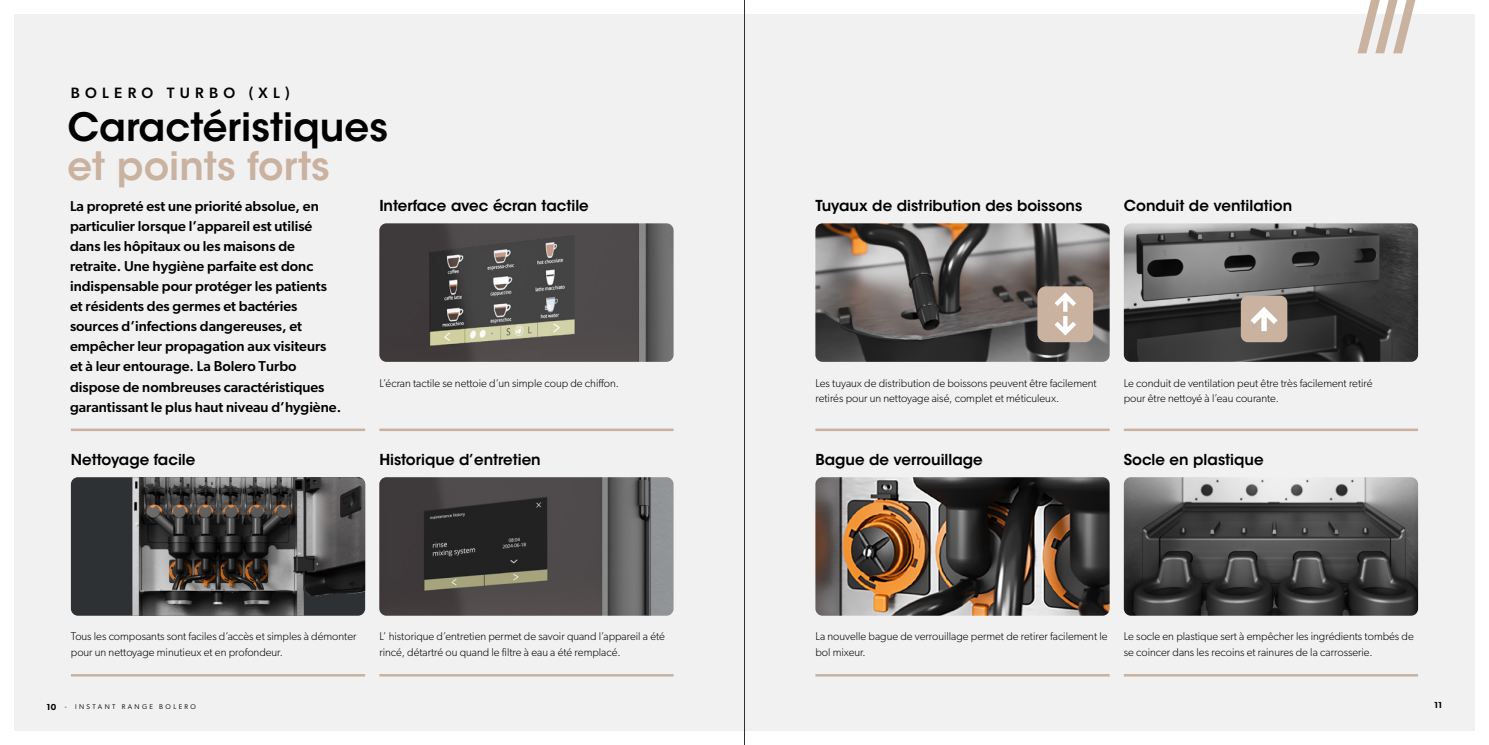
<style>
.page{position:relative;width:1489px;height:745px;background:#fff}
.page>*{position:absolute;margin:0;border:0;box-sizing:border-box;transform-origin:0 0}
.t1{font:600 38.75px "ITC Avant Garde Std";color:#000}
.t2{font:600 38.75px "ITC Avant Garde Std";color:#c9b2a0}
.t3{font:600 15px "ITC Avant Garde Std";color:#000}
.t4{font:500 15px "Gibson";letter-spacing:.35em;color:#000}
.t5{font:500 14.38px/20px "Gibson";color:#000}
.t6{font:300 11.25px/15.6px "Gibson";color:#000}
.t7{font:600 8.75px "Gibson";color:#000}
.t8{font:6.88px "Gibson";letter-spacing:.35em;color:#000}
.s1{font-weight:600;font-size:8.75px}
</style>
<div class="page">
<div style="left:14px;top:14px;width:1460px;height:716px;background:#f2f1f2"></div>
<img style="left:815px;top:223px;width:294px;height:138px">
<img style="left:71px;top:477px;width:294px;height:138px">
<img style="left:815px;top:477px;width:294px;height:138px">
<img style="left:379px;top:223px;width:294px;height:138px">
<img style="left:1123px;top:223px;width:294px;height:138px">
<img style="left:379px;top:477px;width:294px;height:138px">
<img style="left:1123px;top:477px;width:294px;height:138px">
<hr style="left:71px;top:428px;width:294px;height:3px;background:#c9b2a0">
<hr style="left:71px;top:673px;width:294px;height:3px;background:#c9b2a0">
<hr style="left:815px;top:428px;width:294px;height:3px;background:#c9b2a0">
<hr style="left:815px;top:673px;width:294px;height:3px;background:#c9b2a0">
<hr style="left:379px;top:428px;width:294px;height:3px;background:#c9b2a0">
<hr style="left:379px;top:673px;width:294px;height:3px;background:#c9b2a0">
<hr style="left:1123px;top:428px;width:294px;height:3px;background:#c9b2a0">
<hr style="left:1123px;top:673px;width:294px;height:3px;background:#c9b2a0">
<svg style="left:1357px;top:0;width:58px;height:53px"></svg>
<div style="left:1240px;top:295px;width:47px;height:47px;background:#c9b2a0;border-radius:7px"></div>
<svg style="left:1250px;top:307px;width:27px;height:24px"></svg>
<div style="left:1037px;top:286px;width:56px;height:56px;background:#c9b2a0;border-radius:9px"></div>
<svg style="left:1054px;top:292px;width:22px;height:43px"></svg>
<hr style="left:744px;top:0;width:1px;height:744px;background:#2e3134">
<h2 class="t4" style="left:71px;top:84px;width:220px">BOLERO TURBO (XL)</h2>
<h1 class="t1" style="left:67px;top:103px;width:322px">Caractéristiques</h1>
<h1 class="t2" style="left:67px;top:141px;width:264px">et points forts</h1>
<p class="t5" style="left:70px;top:196px;width:273px">La propreté est une priorité absolue, en particulier lorsque l’appareil est utilisé dans les hôpitaux ou les maisons de retraite. Une hygiène parfaite est donc indispensable pour protéger les patients et résidents des germes et bactéries sources d’infections dangereuses, et empêcher leur propagation aux visiteurs et à leur entourage. La Bolero Turbo dispose de nombreuses caractéristiques garantissant le plus haut niveau d’hygiène.</p>
<h2 class="t3" style="left:379px;top:196px;width:211px">Interface avec écran tactile</h2>
<h2 class="t3" style="left:1123px;top:196px;width:170px">Conduit de ventilation</h2>
<h2 class="t3" style="left:815px;top:196px;width:268px">Tuyaux de distribution des boissons</h2>
<p class="t6" style="left:379px;top:374px;width:241px">L’écran tactile se nettoie d’un simple coup de chiffon.</p>
<p class="t6" style="left:1123px;top:374px;width:250px">Le conduit de ventilation peut être très facilement retiré pour être nettoyé à l’eau courante.</p>
<p class="t6" style="left:815px;top:374px;width:283px">Les tuyaux de distribution de boissons peuvent être facilement retirés pour un nettoyage aisé, complet et méticuleux.</p>
<h2 class="t3" style="left:71px;top:449px;width:126px">Nettoyage facile</h2>
<h2 class="t3" style="left:815px;top:449px;width:169px">Bague de verrouillage</h2>
<h2 class="t3" style="left:379px;top:449px;width:163px">Historique d’entretien</h2>
<h2 class="t3" style="left:1123px;top:449px;width:141px">Socle en plastique</h2>
<p class="t6" style="left:71px;top:628px;width:287px">Tous les composants sont faciles d’accès et simples à démonter pour un nettoyage minutieux et en profondeur.</p>
<p class="t6" style="left:815px;top:628px;width:294px">La nouvelle bague de verrouillage permet de retirer facilement le bol mixeur.</p>
<p class="t6" style="left:379px;top:628px;width:287px">L’ historique d’entretien permet de savoir quand l’appareil a été rincé, détartré ou quand le filtre à eau a été remplacé.</p>
<p class="t6" style="left:1123px;top:628px;width:291px">Le socle en plastique sert à empêcher les ingrédients tombés de se coincer dans les recoins et rainures de la carrosserie.</p>
<p class="t8" style="left:47px;top:701px;width:151px"><span class="s1">10</span> - INSTANT RANGE BOLERO</p>
<p class="t7" style="left:1433px;top:699px;width:10px">11</p>
</div>
